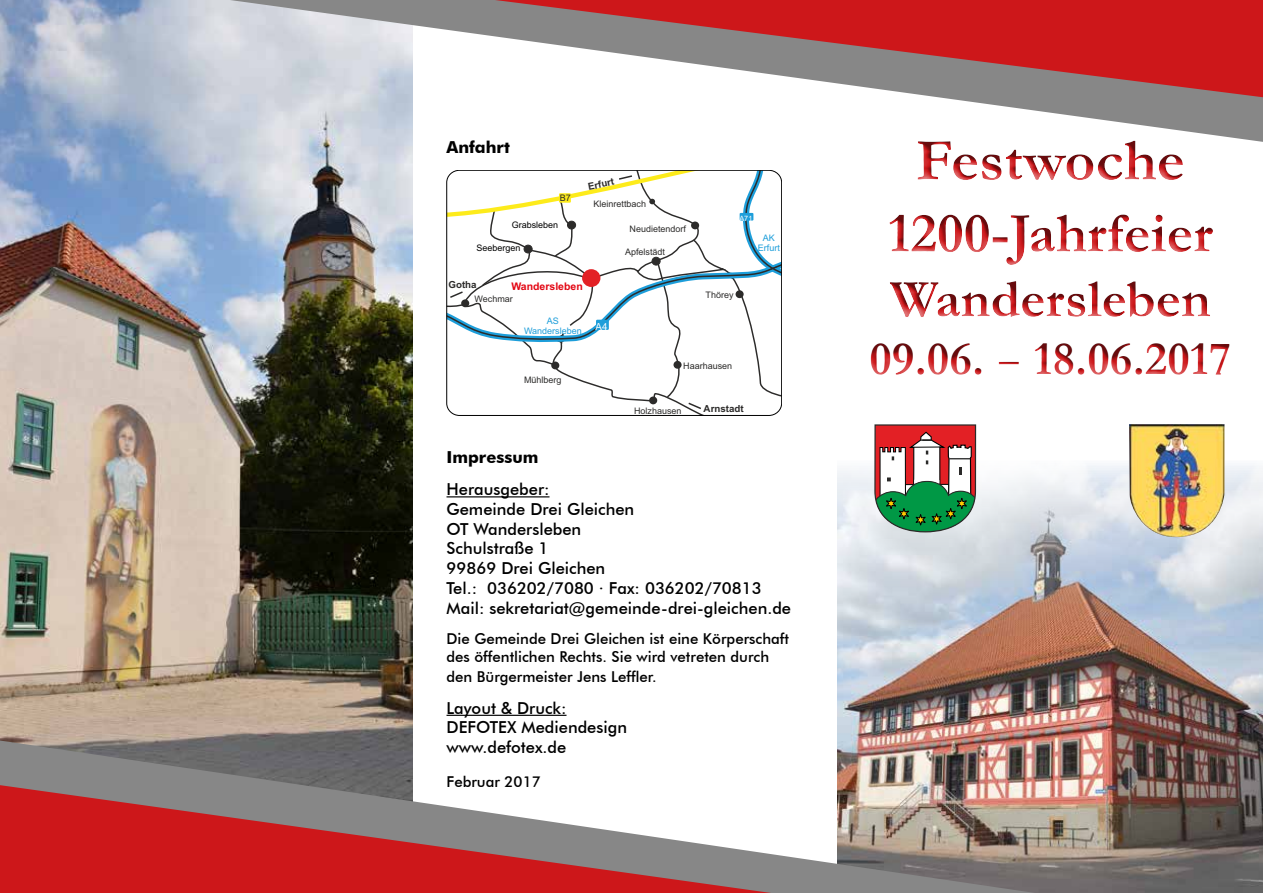
<style>
.page{position:relative;width:1263px;height:893px;background:#fff}
.page>*{position:absolute;margin:0;border:0;box-sizing:border-box;transform-origin:0 0}
.t1{font:700 60px "Garamond";color:#cd171a}
.t2{font:700 57px "Garamond";color:#cd171a}
.t3{font:700 54px "Garamond";color:#cd171a}
.t4{font:700 48px "Garamond";color:#cd171a}
.t5{font:500 16.5px/19.8px "Futura BT";color:#000}
.t6{font:700 16.5px "Futura BT";color:#000}
.t7{font:500 15px/18px "Futura BT";color:#000}
.t8{font:700 10.5px "Arial";color:#e30613}
.t9{font:700 9.75px "Arial";color:#2c2b2a}
.t10{font:9.75px "Arial";color:#fff}
.t11{font:9px "Arial";color:#2c2b2a}
.t12{font:9px/10.1px "Arial";color:#1d9eda;text-align:center}
.t13{font:9px "Arial";color:#000}
.t14{font:7.35px "Arial";color:#fff}
.s1{font-family:"Minion Pro";font-weight:400}
</style>
<div class="page">
<img style="left:838px;top:461px;width:425px;height:432px">
<img style="left:0;top:0;width:413px;height:740px">
<svg style="left:230px;top:0;width:1033px;height:142px"></svg>
<svg style="left:495px;top:0;width:768px;height:97px"></svg>
<img style="left:0;top:740px;width:1035px;height:153px">
<svg style="left:0;top:785px;width:771px;height:108px"></svg>
<div style="left:860px;top:137px;width:378px;height:248px;background:#fff"></div>
<div style="left:862px;top:130px;width:378px;height:250px;background:#000;opacity:.5"></div>
<hr style="left:446px;top:496px;width:103px;height:1px;background:#000">
<hr style="left:446px;top:715px;width:120px;height:1px;background:#000">
<svg style="left:874px;top:424px;width:103px;height:109px"></svg>
<img style="left:1129px;top:424px;width:95px;height:113px">
<svg style="left:447px;top:170px;width:335px;height:245px"></svg>
<p class="t6" style="left:446px;top:137px;width:65px">Anfahrt</p>
<p class="t11" style="left:560px;top:192px;width:13px">B7</p>
<p class="t13" style="left:512px;top:219px;width:48px">Grabsleben</p>
<p class="t13" style="left:476px;top:242px;width:46px">Seebergen</p>
<p class="t9" style="left:448px;top:278px;width:30px">Gotha</p>
<p class="t8" style="left:511px;top:279px;width:73px">Wandersleben</p>
<p class="t11" style="left:475px;top:292px;width:40px">Wechmar</p>
<p class="t12" style="left:524px;top:316px;width:59px">AS<br>Wandersleben</p>
<p class="t11" style="left:524px;top:374px;width:39px">Mühlberg</p>
<p class="t9" style="left:593px;top:178px;width:22px;rotate:-12deg">rfurt</p>
<p class="t11" style="left:593px;top:198px;width:54px">Kleinrettbach</p>
<p class="t11" style="left:630px;top:222px;width:58px">Neudietendorf</p>
<p class="t11" style="left:625px;top:246px;width:42px">Apfelstädt</p>
<p class="t10" style="left:596px;top:320px;width:13px">A4</p>
<p class="t14" style="left:739px;top:213px;width:15px">A71</p>
<p class="t11" style="left:705px;top:289px;width:30px">Thörey</p>
<p class="t12" style="left:758px;top:232px;width:24px">AK<br>Erfurt</p>
<p class="t11" style="left:683px;top:360px;width:51px">Haarhausen</p>
<p class="t11" style="left:634px;top:405px;width:49px">Holzhausen</p>
<p class="t9" style="left:704px;top:401px;width:42px">Arnstadt</p>
<p class="t6" style="left:446px;top:447px;width:93px">Impressum</p>
<p class="t5" style="left:446px;top:479px;width:346px">Herausgeber:<br>Gemeinde Drei Gleichen<br>OT Wandersleben<br>Schulstraße 1<br>99869 Drei Gleichen<br>Tel.: 036202/7080 · Fax: 036202/70813<br>Mail: sekretariat@gemeinde-drei-gleichen.de</p>
<p class="t7" style="left:446px;top:629px;width:344px">Die Gemeinde Drei Gleichen ist eine Körperschaft des öffentlichen Rechts. Sie wird vetreten durch</p>
<p class="t7" style="left:446px;top:667px;width:212px">den Bürgermeister Jens Leffler.</p>
<p class="t5" style="left:446px;top:698px;width:182px">Layout &amp; Druck:<br>DEFOTEX Mediendesign www.defotex.de</p>
<p class="t7" style="left:446px;top:772px;width:96px">Februar 2017</p>
<h1 class="t1" style="left:916px;top:120px;width:271px">Festwoche</h1>
<h2 class="t2" style="left:888px;top:195px;width:327px">1200-Jahrfeier</h2>
<h3 class="t3" style="left:890px;top:263px;width:322px">Wandersleben</h3>
<h3 class="t4" style="left:869px;top:326px;width:364px">09.06. <span class="s1">–</span> 18.06.2017</h3>
</div>
